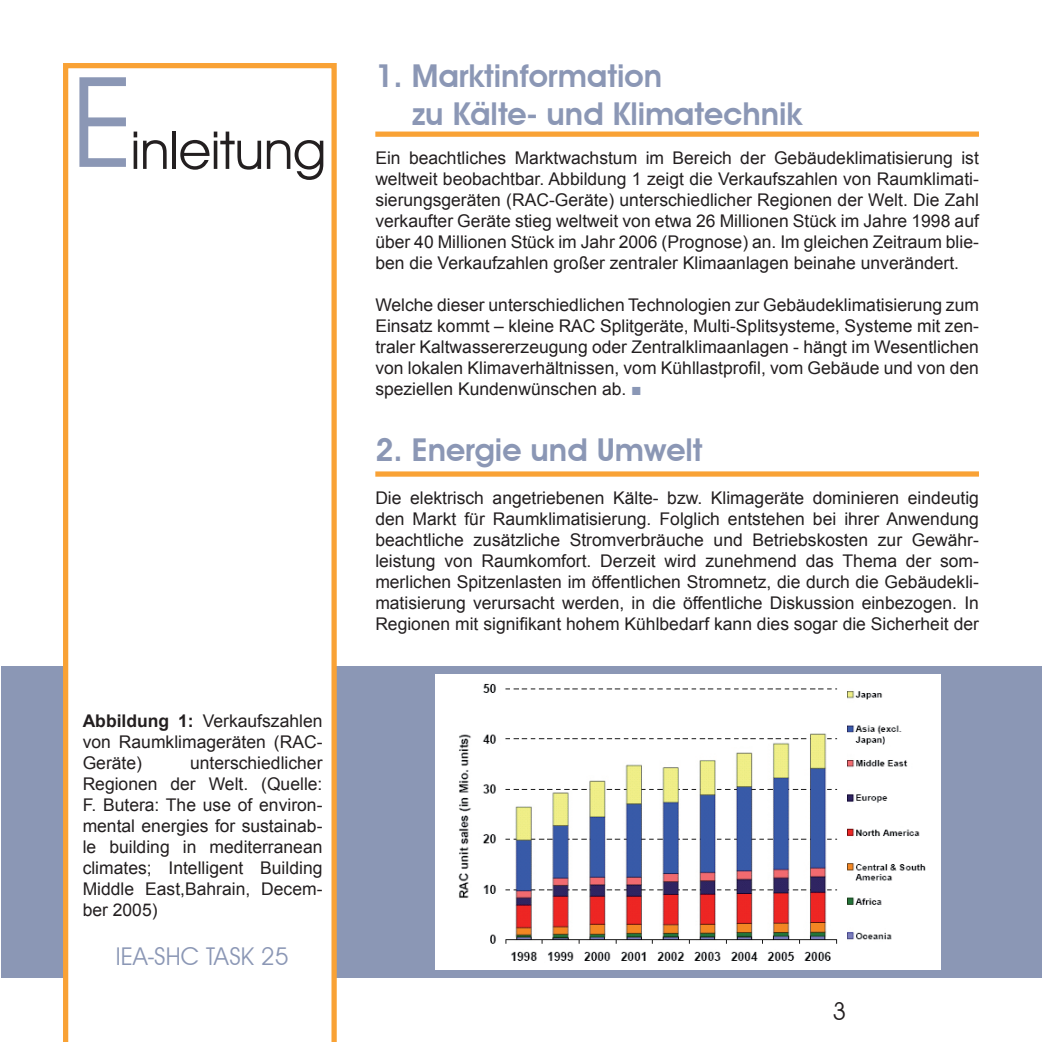
<style>
.page{position:relative;width:1042px;height:1042px;background:#fff}
.page>*{position:absolute;margin:0;border:0;box-sizing:border-box;transform-origin:0 0}
.t1{font:126px "Avant Garde IT Cby BT";color:#8b97b5}
.t2{font:52.5px "Avant Garde IT Cby BT";color:#231f20}
.t3{font:600 31.5px/37.8px "Avant Garde IT Cby BT";color:#8b97b5}
.t4{font:24.5px "Avant Garde IT Cby BT";color:#8b97b5}
.t5{font:24.5px "Avant Garde IT Cby BT";color:#231f20}
.t6{font:17.5px/21px "Arial";color:#231f20;text-align:justify}
.s1{font-weight:700}
.s2{color:#8a97b6}
</style>
<div class="page">
<div style="left:1px;top:666px;width:1041px;height:312px;background:#8b97b5"></div>
<svg style="left:63px;top:63px;width:274px;height:979px"></svg>
<div style="left:375px;top:131px;width:604px;height:6px;background:#f9a235"></div>
<img style="left:435px;top:675px;width:505px;height:294px">
<div style="left:375px;top:471px;width:604px;height:6px;background:#f9a235"></div>
<h1 class="t1" style="left:71px;top:45px;width:65px">E</h1>
<h2 class="t2" style="left:131px;top:118px;width:197px">inleitung</h2>
<p class="t6" style="left:83px;top:711px;width:241px"><span class="s1">Abbildung 1:</span> Verkaufszahlen von Raumklimageräten (RAC-Geräte)</p>
<p class="t6" style="left:83px;top:753px;width:241px;text-indent:108px">unterschiedlicher Regionen der Welt. (Quelle:<br>F. Butera: The use of environ&shy;mental energies for sustainab&shy;le building in mediterranean climates; Intelligent Building Middle East,Bahrain, Decem&shy;ber 2005)</p>
<h3 class="t4" style="left:116px;top:942px;width:174px">IEA-SHC TASK 25</h3>
<h3 class="t3" style="left:412px;top:57px;width:392px;text-indent:-37px">1. Marktinformation<br>zu Kälte- und Klimatechnik</h3>
<p class="t6" style="left:375px;top:148px;width:605px">Ein beachtliches Marktwachstum im Bereich der Gebäudeklimatisierung ist weltweit beobachtbar. Abbildung 1 zeigt die Verkaufszahlen von Raumklimati&shy;sierungsgeräten (RAC-Geräte) unterschiedlicher Regionen der Welt. Die Zahl verkaufter Geräte stieg weltweit von etwa 26 Millionen Stück im Jahre 1998 auf über 40 Millionen Stück im Jahr 2006 (Prognose) an. Im gleichen Zeitraum blie&shy;ben die Verkaufzahlen großer zentraler Klimaanlagen beinahe unverändert.</p>
<p class="t6" style="left:375px;top:295px;width:605px">Welche dieser unterschiedlichen Technologien zur Gebäudeklimatisierung zum Einsatz kommt – kleine RAC Splitgeräte, Multi-Splitsysteme, Systeme mit zen&shy;traler Kaltwassererzeugung oder Zentralklimaanlagen - hängt im Wesentlichen von lokalen Klimaverhältnissen, vom Kühllastprofil, vom Gebäude und von den speziellen Kundenwünschen ab. <span class="s2">■</span></p>
<h3 class="t3" style="left:375px;top:430px;width:329px">2. Energie und Umwelt</h3>
<p class="t6" style="left:375px;top:487px;width:605px">Die elektrisch angetriebenen Kälte- bzw. Klimageräte dominieren eindeutig den Markt für Raumklimatisierung. Folglich entstehen bei ihrer Anwendung beachtliche zusätzliche Stromverbräuche und Betriebskosten zur Gewähr&shy;leistung von Raumkomfort. Derzeit wird zunehmend das Thema der som&shy;merlichen Spitzenlasten im öffentlichen Stromnetz, die durch die Gebäudekli&shy;matisierung verursacht werden, in die öffentliche Diskussion einbezogen. In Regionen mit signifikant hohem Kühlbedarf kann dies sogar die Sicherheit der</p>
<h3 class="t5" style="left:832px;top:996px;width:15px">3</h3>
</div>
